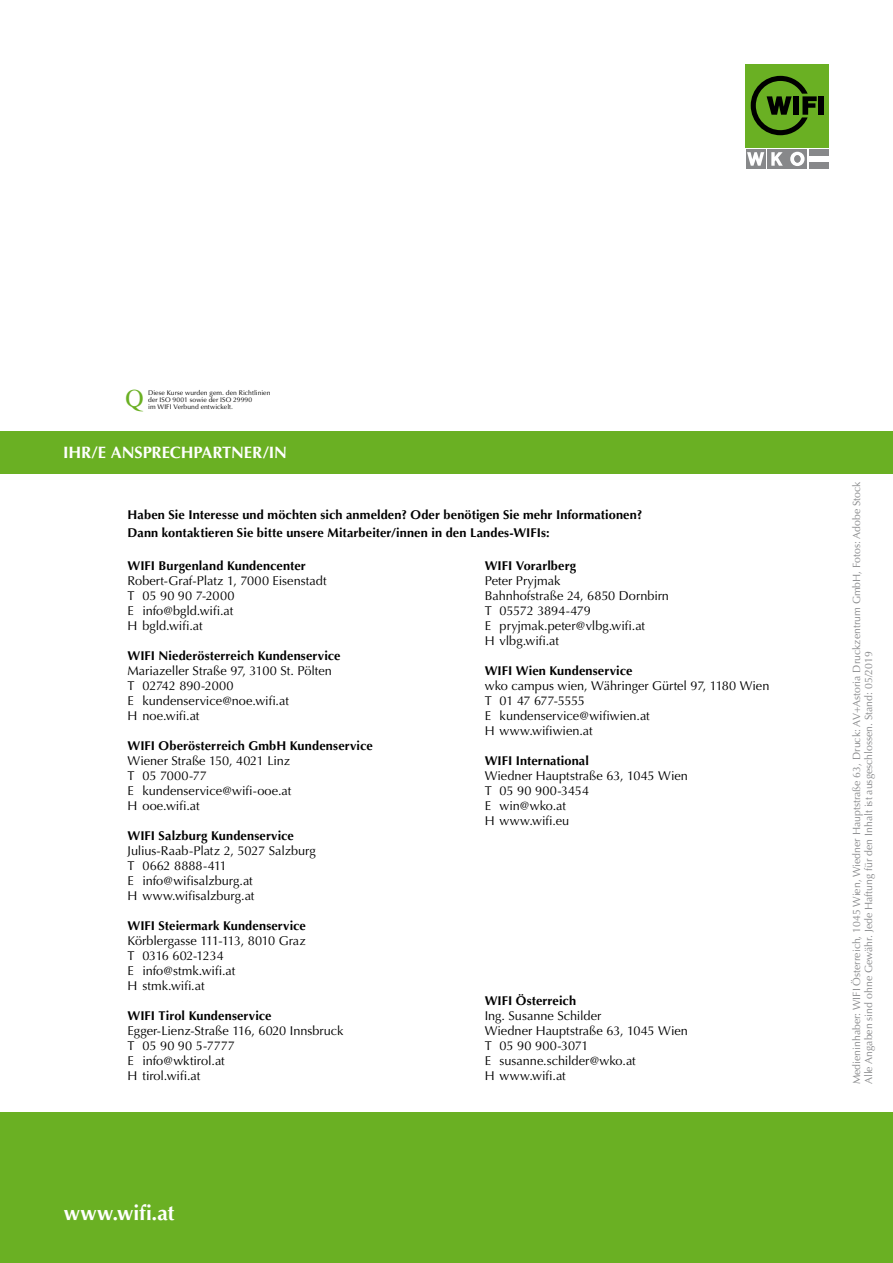
<style>
.page{position:relative;width:893px;height:1263px;background:#fff}
.page>*{position:absolute;margin:0;border:0;box-sizing:border-box;transform-origin:0 0}
.t1{font:25.35px "Times";color:#6ab023}
.t2{font:700 21px "Optima LT Std";letter-spacing:-.005em;color:#fff}
.t3{font:700 16.5px "Optima LT Std";letter-spacing:-.01em;color:#fff}
.t4{font:12.75px/15px "Optima LT Std";letter-spacing:-.005em;color:#000}
.t5{font:700 12.75px/18px "Optima LT Std";letter-spacing:.005em;color:#000}
.t6{font:10.5px/12px "Optima LT Std";color:#87888a}
.t7{font:6.75px/6.8px "Optima LT Std";letter-spacing:.01em;color:#000}
</style>
<div class="page">
<div style="left:0;top:1108px;width:893px;height:155px;background:#6ab023"></div>
<div style="left:0;top:1105px;width:893px;height:6px;background:#fff"></div>
<div style="left:746px;top:64px;width:83px;height:83px;background:#6ab023"></div>
<div style="left:787px;top:149px;width:20px;height:20px;background:#87888a"></div>
<div style="left:767px;top:149px;width:19px;height:20px;background:#87888a"></div>
<svg style="left:771px;top:152px;width:12px;height:14px"></svg>
<div style="left:746px;top:149px;width:20px;height:20px;background:#87888a"></div>
<svg style="left:747px;top:152px;width:17px;height:14px"></svg>
<div style="left:809px;top:149px;width:20px;height:7px;background:#87888a"></div>
<div style="left:809px;top:162px;width:20px;height:7px;background:#87888a"></div>
<div style="left:818px;top:96px;width:6px;height:19px;background:#000"></div>
<svg style="left:751px;top:76px;width:66px;height:59px"></svg>
<svg style="left:790px;top:152px;width:15px;height:14px"></svg>
<div style="left:794px;top:155px;width:6px;height:8px;background:#87888a;border-radius:50%"></div>
<div style="left:0;top:431px;width:893px;height:43px;background:#6ab023"></div>
<h1 class="t1" style="left:125px;top:375px;width:20px">Q</h1>
<p class="t7" style="left:148px;top:390px;width:124px">Diese Kurse wurden gem. den Richtlinien der ISO 9001 sowie der ISO 29990<br>im WIFI Verbund entwickelt.</p>
<p class="t3" style="left:63px;top:443px;width:225px">IHR/E ANSPRECHPARTNER/IN</p>
<p class="t5" style="left:128px;top:506px;width:516px">Haben Sie Interesse und möchten sich anmelden? Oder benötigen Sie mehr Informationen?<br>Dann kontaktieren Sie bitte unsere Mitarbeiter/innen in den Landes-WIFIs:</p>
<p class="t5" style="left:128px;top:557px;width:180px">WIFI Burgenland Kundencenter</p>
<p class="t4" style="left:128px;top:573px;width:200px">Robert-Graf-Platz 1, 7000 Eisenstadt<br>T 05 90 90 7-2000<br>E info@bgld.wifi.at<br>H bgld.wifi.at</p>
<p class="t5" style="left:128px;top:647px;width:214px">WIFI Niederösterreich Kundenservice</p>
<p class="t4" style="left:128px;top:663px;width:206px">Mariazeller Straße 97, 3100 St. Pölten<br>T 02742 890-2000<br>E kundenservice@noe.wifi.at<br>H noe.wifi.at</p>
<p class="t5" style="left:128px;top:737px;width:247px">WIFI Oberösterreich GmbH Kundenservice</p>
<p class="t4" style="left:128px;top:753px;width:165px">Wiener Straße 150, 4021 Linz<br>T 05 7000-77<br>E kundenservice@wifi-ooe.at<br>H ooe.wifi.at</p>
<p class="t5" style="left:128px;top:827px;width:168px">WIFI Salzburg Kundenservice</p>
<p class="t4" style="left:128px;top:843px;width:190px">Julius-Raab-Platz 2, 5027 Salzburg<br>T 0662 8888-411<br>E info@wifisalzburg.at<br>H www.wifisalzburg.at</p>
<p class="t5" style="left:128px;top:917px;width:180px">WIFI Steiermark Kundenservice</p>
<p class="t4" style="left:128px;top:933px;width:180px">Körblergasse 111-113, 8010 Graz<br>T 0316 602-1234<br>E info@stmk.wifi.at<br>H stmk.wifi.at</p>
<p class="t5" style="left:128px;top:1007px;width:146px">WIFI Tirol Kundenservice</p>
<p class="t4" style="left:128px;top:1023px;width:217px">Egger-Lienz-Straße 116, 6020 Innsbruck<br>T 05 90 90 5-7777<br>E info@wktirol.at<br>H tirol.wifi.at</p>
<h2 class="t2" style="left:64px;top:1201px;width:112px">www.wifi.at</h2>
<p class="t5" style="left:485px;top:557px;width:93px">WIFI Vorarlberg</p>
<p class="t4" style="left:485px;top:573px;width:186px">Peter Pryjmak<br>Bahnhofstraße 24, 6850 Dornbirn<br>T 05572 3894-479<br>E pryjmak.peter@vlbg.wifi.at<br>H vlbg.wifi.at</p>
<p class="t5" style="left:485px;top:662px;width:149px">WIFI Wien Kundenservice</p>
<p class="t4" style="left:485px;top:678px;width:286px">wko campus wien, Währinger Gürtel 97, 1180 Wien<br>T 01 47 677-5555<br>E kundenservice@wifiwien.at<br>H www.wifiwien.at</p>
<p class="t5" style="left:485px;top:751px;width:106px">WIFI International</p>
<p class="t4" style="left:485px;top:768px;width:205px">Wiedner Hauptstraße 63, 1045 Wien<br>T 05 90 900-3454<br>E win@wko.at<br>H www.wifi.eu</p>
<p class="t5" style="left:485px;top:991px;width:93px">WIFI Österreich</p>
<p class="t4" style="left:485px;top:1008px;width:205px">Ing. Susanne Schilder<br>Wiedner Hauptstraße 63, 1045 Wien<br>T 05 90 900-3071<br>E susanne.schilder@wko.at<br>H www.wifi.at</p>
<p class="t6" style="left:851px;top:1084px;width:604px;rotate:-90deg">Medieninhaber: WIFI Österreich, 1045 Wien, Wiedner Hauptstraße 63, Druck: AV+Astoria Druckzentrum GmbH, Fotos: Adobe Stock<br>Alle Angaben sind ohne Gewähr. Jede Haftung für den Inhalt ist ausgeschlossen. Stand: 05/2019</p>
</div>
